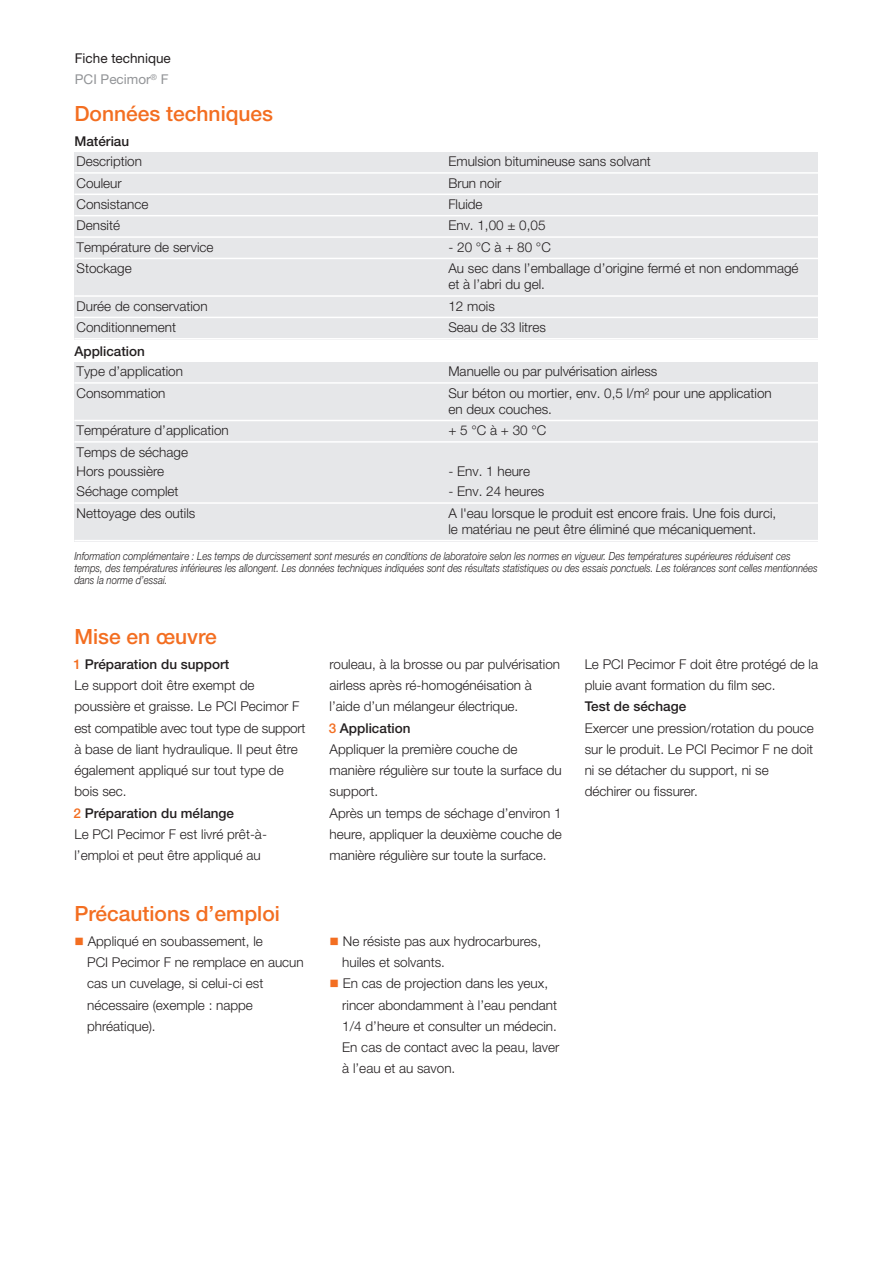
<style>
.page{position:relative;width:893px;height:1263px;background:#fff}
.page>*{position:absolute;margin:0;border:0;box-sizing:border-box;transform-origin:0 0}
.t1{font:500 21px "Helvetica Neue LT Pro";color:#f36e21}
.t2{font:300 13.5px/21.3px "Helvetica Neue LT Pro";color:#231f20}
.t3{font:500 13.5px "Helvetica Neue LT Pro";color:#231f20}
.t4{font:13.5px/21.3px "Helvetica Neue LT Pro";color:#231f20}
.t5{font:italic 300 11.25px/12px "Helvetica Neue LT Pro";color:#231f20;scale:.85 1}
.s1{color:#939598}
.s2{font-weight:500;color:#f36e21}
.s3{font-weight:500}
.s4{color:#f36e21}
</style>
<div class="page">
<div style="left:74px;top:152px;width:372px;height:21px;background:#e6e7e9"></div>
<div style="left:446px;top:152px;width:372px;height:21px;background:#e6e7e9"></div>
<div style="left:74px;top:173px;width:372px;height:21px;background:#e6e7e9"></div>
<div style="left:446px;top:173px;width:372px;height:21px;background:#e6e7e9"></div>
<div style="left:74px;top:194px;width:372px;height:22px;background:#e6e7e9"></div>
<div style="left:446px;top:194px;width:372px;height:22px;background:#e6e7e9"></div>
<div style="left:74px;top:216px;width:372px;height:21px;background:#e6e7e9"></div>
<div style="left:446px;top:216px;width:372px;height:21px;background:#e6e7e9"></div>
<div style="left:74px;top:237px;width:372px;height:21px;background:#e6e7e9"></div>
<div style="left:446px;top:237px;width:372px;height:21px;background:#e6e7e9"></div>
<div style="left:74px;top:258px;width:372px;height:38px;background:#e6e7e9"></div>
<div style="left:446px;top:258px;width:372px;height:38px;background:#e6e7e9"></div>
<div style="left:74px;top:296px;width:372px;height:21px;background:#e6e7e9"></div>
<div style="left:446px;top:296px;width:372px;height:21px;background:#e6e7e9"></div>
<div style="left:74px;top:317px;width:372px;height:22px;background:#e6e7e9"></div>
<div style="left:446px;top:317px;width:372px;height:22px;background:#e6e7e9"></div>
<hr style="left:74px;top:172px;width:744px;height:2px;background:#fff">
<hr style="left:74px;top:194px;width:744px;height:1px;background:#fff">
<hr style="left:74px;top:215px;width:744px;height:1px;background:#fff">
<hr style="left:74px;top:236px;width:744px;height:2px;background:#fff">
<hr style="left:74px;top:258px;width:744px;height:1px;background:#fff">
<hr style="left:74px;top:295px;width:744px;height:2px;background:#fff">
<hr style="left:74px;top:317px;width:744px;height:1px;background:#fff">
<hr style="left:74px;top:338px;width:744px;height:1px;background:#fff">
<div style="left:74px;top:362px;width:372px;height:21px;background:#e6e7e9"></div>
<div style="left:446px;top:362px;width:372px;height:21px;background:#e6e7e9"></div>
<div style="left:74px;top:383px;width:372px;height:37px;background:#e6e7e9"></div>
<div style="left:446px;top:383px;width:372px;height:37px;background:#e6e7e9"></div>
<div style="left:74px;top:420px;width:372px;height:22px;background:#e6e7e9"></div>
<div style="left:446px;top:420px;width:372px;height:22px;background:#e6e7e9"></div>
<div style="left:74px;top:442px;width:372px;height:20px;background:#e6e7e9"></div>
<div style="left:446px;top:442px;width:372px;height:20px;background:#e6e7e9"></div>
<div style="left:74px;top:462px;width:372px;height:20px;background:#e6e7e9"></div>
<div style="left:446px;top:462px;width:372px;height:20px;background:#e6e7e9"></div>
<div style="left:74px;top:482px;width:372px;height:21px;background:#e6e7e9"></div>
<div style="left:446px;top:482px;width:372px;height:21px;background:#e6e7e9"></div>
<div style="left:74px;top:503px;width:372px;height:38px;background:#e6e7e9"></div>
<div style="left:446px;top:503px;width:372px;height:38px;background:#e6e7e9"></div>
<hr style="left:74px;top:382px;width:744px;height:2px;background:#fff">
<hr style="left:74px;top:420px;width:744px;height:1px;background:#fff">
<hr style="left:74px;top:441px;width:744px;height:2px;background:#fff">
<hr style="left:74px;top:502px;width:744px;height:2px;background:#fff">
<hr style="left:74px;top:540px;width:744px;height:1px;background:#fff">
<p class="t4" style="left:75px;top:49px;width:98px">Fiche technique<br><span class="s1">PCI Pecimor</span><sup>®</sup> <span class="s1">F</span></p>
<h1 class="t1" style="left:74px;top:106px;width:200px">Données techniques</h1>
<p class="t3" style="left:74px;top:136px;width:56px">Matériau</p>
<p class="t2" style="left:77px;top:152px;width:67px">Description</p>
<p class="t2" style="left:448px;top:152px;width:204px">Emulsion bitumineuse sans solvant</p>
<p class="t2" style="left:77px;top:173px;width:47px">Couleur</p>
<p class="t2" style="left:448px;top:173px;width:55px">Brun noir</p>
<p class="t2" style="left:77px;top:195px;width:74px">Consistance</p>
<p class="t2" style="left:448px;top:195px;width:36px">Fluide</p>
<p class="t2" style="left:77px;top:216px;width:45px">Densité</p>
<p class="t2" style="left:448px;top:216px;width:99px">Env. 1,00 ± 0,05</p>
<p class="t2" style="left:77px;top:237px;width:139px">Température de service</p>
<p class="t2" style="left:448px;top:237px;width:104px">-20°Cà+80°C</p>
<p class="t2" style="left:77px;top:259px;width:57px">Stockage</p>
<p class="t2" style="left:448px;top:261px;width:352px;line-height:16.2px">Au sec dans l’emballage d’origine fermé et non endommagé et à l’abri du gel.</p>
<p class="t2" style="left:77px;top:296px;width:133px">Durée de conservation</p>
<p class="t2" style="left:448px;top:296px;width:48px">12 mois</p>
<p class="t2" style="left:77px;top:318px;width:101px">Conditionnement</p>
<p class="t2" style="left:448px;top:318px;width:99px">Seau de 33 litres</p>
<p class="t2" style="left:77px;top:362px;width:108px">Type d’application</p>
<p class="t2" style="left:448px;top:362px;width:211px">Manuelle ou par pulvérisation airless</p>
<p class="t2" style="left:77px;top:383px;width:91px">Consommation</p>
<p class="t2" style="left:448px;top:386px;width:325px;line-height:16.2px">Sur béton ou mortier, env. 0,5 l/m² pour une application en deux couches.</p>
<p class="t2" style="left:77px;top:421px;width:154px">Température d’application</p>
<p class="t2" style="left:448px;top:421px;width:100px">+5°Cà+30°C</p>
<p class="t2" style="left:77px;top:443px;width:113px;line-height:20px">Temps de séchage<br>Hors poussière</p>
<p class="t3" style="left:74px;top:346px;width:72px">Application</p>
<p class="t2" style="left:448px;top:462px;width:83px">- Env. 1 heure</p>
<p class="t2" style="left:77px;top:482px;width:104px">Séchage complet</p>
<p class="t2" style="left:448px;top:482px;width:97px">- Env. 24 heures</p>
<p class="t2" style="left:77px;top:503px;width:120px">Nettoyage des outils</p>
<p class="t2" style="left:448px;top:506px;width:329px;line-height:16.2px">A l'eau lorsque le produit est encore frais. Une fois durci, le matériau ne peut être éliminé que mécaniquement.</p>
<p class="t5" style="left:74px;top:551px;width:876px">Information complémentaire : Les temps de durcissement sont mesurés en conditions de laboratoire selon les normes en vigueur. Des températures supérieures réduisent ces temps, des températures inférieures les allongent. Les données techniques indiquées sont des résultats statistiques ou des essais ponctuels. Les tolérances sont celles mentionnées dans la norme d’essai.</p>
<h1 class="t1" style="left:74px;top:629px;width:144px">Mise en œuvre</h1>
<p class="t2" style="left:74px;top:655px;width:233px"><span class="s2">1</span> <span class="s3">Préparation du support<br></span>Le support doit être exempt de poussière et graisse. Le PCI Pecimor F est compatible avec tout type de support à base de liant hydraulique. Il peut être également appliqué sur tout type de bois sec.<br><span class="s2">2</span> <span class="s3">Préparation du mélange<br></span>Le PCI Pecimor F est livré prêt-à&shy;l’emploi et peut être appliqué au</p>
<p class="t2" style="left:329px;top:655px;width:235px">rouleau, à la brosse ou par pulvérisation airless après ré-homogénéisation à l’aide d’un mélangeur électrique.<br><span class="s2">3</span> <span class="s3">Application<br></span>Appliquer la première couche de manière régulière sur toute la surface du support.<br>Après un temps de séchage d’environ 1 heure, appliquer la deuxième couche de manière régulière sur toute la surface.</p>
<p class="t2" style="left:585px;top:655px;width:235px">Le PCI Pecimor F doit être protégé de la pluie avant formation du film sec.</p>
<p class="t3" style="left:585px;top:702px;width:103px">Test de séchage</p>
<p class="t2" style="left:585px;top:718px;width:231px">Exercer une pression/rotation du pouce sur le produit. Le PCI Pecimor F ne doit ni se détacher du support, ni se déchirer ou fissurer.</p>
<h1 class="t1" style="left:74px;top:906px;width:207px">Précautions d’emploi</h1>
<p class="t2" style="left:87px;top:932px;width:218px;text-indent:-13px"><span class="s4">■</span> Appliqué en soubassement, le<br>PCI Pecimor F ne remplace en aucun cas un cuvelage, si celui-ci est nécessaire (exemple : nappe phréatique).</p>
<p class="t2" style="left:342px;top:932px;width:200px;text-indent:-13px"><span class="s4">■</span> Ne résiste pas aux hydrocarbures, huiles et solvants.</p>
<p class="t2" style="left:342px;top:974px;width:219px;text-indent:-13px"><span class="s4">■</span> En cas de projection dans les yeux, rincer abondamment à l’eau pendant<br>1/4 d’heure et consulter un médecin.<br>En cas de contact avec la peau, laver à l’eau et au savon.</p>
</div>
